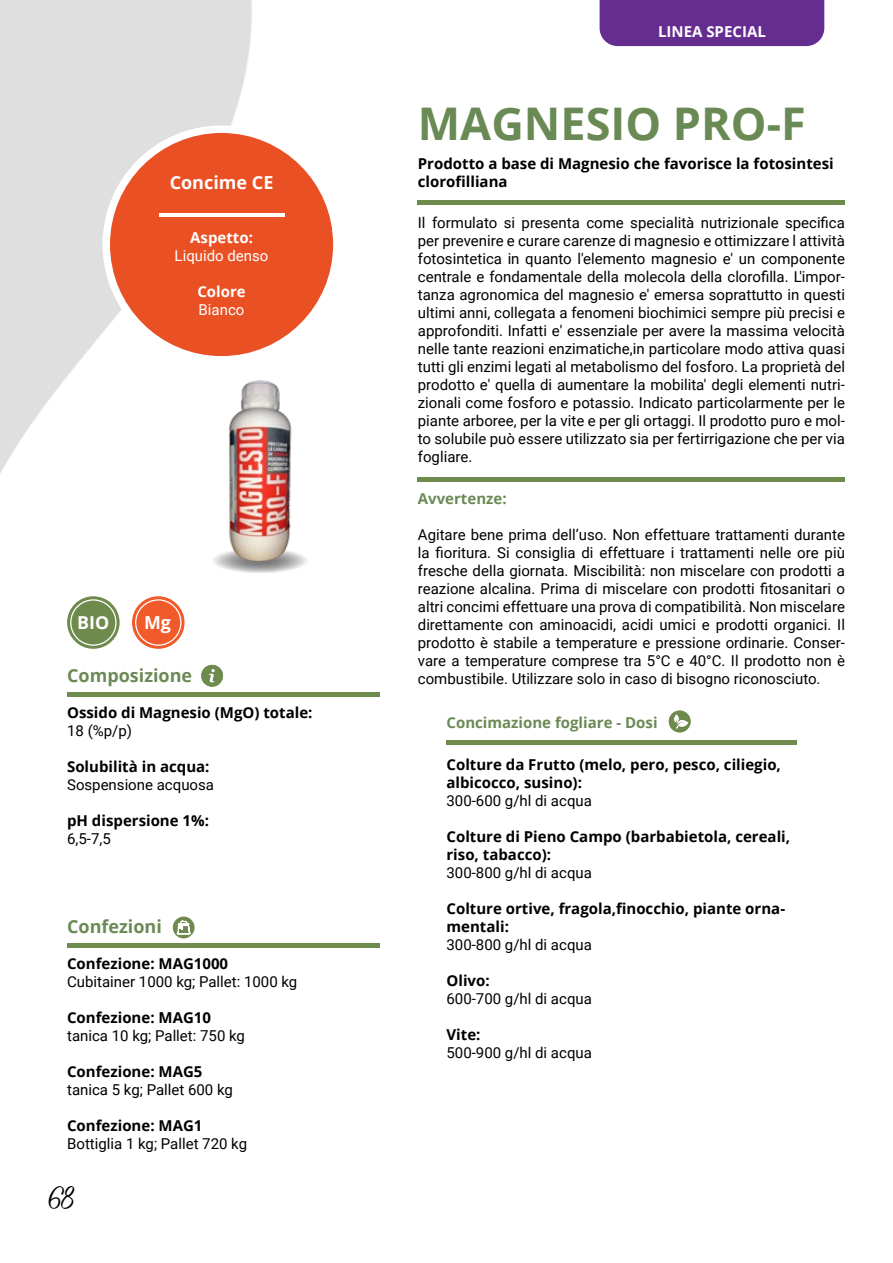
<style>
.page{position:relative;width:893px;height:1263px;background:#fff}
.page>*{position:absolute;margin:0;border:0;box-sizing:border-box;transform-origin:0 0}
.t1{font:700 45px "Open Sans";color:#6a8a55}
.t2{font:27px "Ecosmith Script";color:#000}
.t3{font:700 18px "Open Sans";color:#6a8a55}
.t4{font:700 18px "Open Sans";color:#fff}
.t5{font:700 17.85px "Open Sans";color:#fff}
.t6{font:15px/18px "Roboto";color:#000;text-align:justify}
.t7{font:700 15px/18px "Open Sans";color:#000}
.t8{font:700 15px "Open Sans";color:#6a8a55}
.t9{font:700 15px "Open Sans";color:#fff}
.t10{font:15px "Roboto";color:#fff}
</style>
<div class="page">
<div style="left:600px;top:0;width:224px;height:46px;background:#662d91"></div>
<div style="left:418px;top:200px;width:427px;height:5px;background:#6f8a4d"></div>
<div style="left:418px;top:477px;width:427px;height:5px;background:#6f8a4d"></div>
<svg style="left:201px;top:665px;width:22px;height:22px"></svg>
<div style="left:67px;top:692px;width:313px;height:5px;background:#6f8a4d"></div>
<div style="left:67px;top:943px;width:313px;height:5px;background:#6f8a4d"></div>
<svg style="left:173px;top:916px;width:22px;height:22px"></svg>
<svg style="left:177px;top:920px;width:14px;height:14px"></svg>
<div style="left:446px;top:740px;width:351px;height:5px;background:#6f8a4d"></div>
<svg style="left:669px;top:710px;width:22px;height:22px"></svg>
<svg style="left:67px;top:596px;width:53px;height:53px"></svg>
<svg style="left:70px;top:599px;width:74px;height:47px"></svg>
<div style="left:106px;top:129px;width:231px;height:231px;background:#e95125;border-radius:50%"></div>
<div style="left:102px;top:125px;width:239px;height:239px;border:8px solid #fff;border-radius:50%"></div>
<hr style="left:159px;top:213px;width:125px;height:3px;background:#fff">
<div style="left:132px;top:596px;width:53px;height:53px;background:#f15a2a;border-radius:50%"></div>
<div style="left:135px;top:599px;width:46px;height:47px;border:1px solid #fff;border-radius:50%"></div>
<img style="left:213px;top:380px;width:94px;height:193px">
<p class="t9" style="left:658px;top:21px;width:109px">LINEA SPECIAL</p>
<h1 class="t1" style="left:418px;top:92px;width:390px">MAGNESIO PRO-F</h1>
<p class="t7" style="left:418px;top:154px;width:417px">Prodotto a base di Magnesio che favorisce la fotosintesi clorofilliana</p>
<p class="t6" style="left:418px;top:213px;width:429px">Il formulato si presenta come specialità nutrizionale specifica per prevenire e curare carenze di magnesio e ottimizzare l attività fotosintetica in quanto l'elemento magnesio e' un componente centrale e fondamentale della molecola della clorofilla. L'impor&shy;tanza agronomica del magnesio e' emersa soprattutto in questi ultimi anni, collegata a fenomeni biochimici sempre più precisi e approfonditi. Infatti e' essenziale per avere la massima velocità nelle tante reazioni enzimatiche,in particolare modo attiva quasi tutti gli enzimi legati al metabolismo del fosforo. La proprietà del prodotto e' quella di aumentare la mobilita' degli elementi nutri&shy;zionali come fosforo e potassio. Indicato particolarmente per le piante arboree, per la vite e per gli ortaggi. Il prodotto puro e mol&shy;to solubile può essere utilizzato sia per fertirrigazione che per via fogliare.</p>
<p class="t8" style="left:418px;top:488px;width:90px">Avvertenze:</p>
<p class="t6" style="left:418px;top:525px;width:429px">Agitare bene prima dell’uso. Non effettuare trattamenti durante la fioritura. Si consiglia di effettuare i trattamenti nelle ore più fresche della giornata. Miscibilità: non miscelare con prodotti a reazione alcalina. Prima di miscelare con prodotti fitosanitari o altri concimi effettuare una prova di compatibilità. Non miscelare direttamente con aminoacidi, acidi umici e prodotti organici. Il prodotto è stabile a temperature e pressione ordinarie. Conser&shy;vare a temperature comprese tra 5°C e 40°C. Il prodotto non è</p>
<p class="t4" style="left:170px;top:170px;width:105px">Concime CE</p>
<p class="t9" style="left:190px;top:227px;width:64px">Aspetto:</p>
<p class="t10" style="left:175px;top:245px;width:95px">Liquido denso</p>
<p class="t9" style="left:197px;top:281px;width:50px">Colore</p>
<p class="t10" style="left:199px;top:299px;width:47px">Bianco</p>
<p class="t5" style="left:77px;top:610px;width:34px">BIO</p>
<p class="t5" style="left:144px;top:610px;width:28px">Mg</p>
<p class="t3" style="left:67px;top:663px;width:127px">Composizione</p>
<p class="t6" style="left:418px;top:669px;width:404px">combustibile. Utilizzare solo in caso di bisogno riconosciuto.</p>
<p class="t7" style="left:67px;top:703px;width:247px">Ossido di Magnesio (MgO) totale:</p>
<p class="t6" style="left:67px;top:721px;width:66px">18 (%p/p)</p>
<p class="t7" style="left:67px;top:757px;width:144px">Solubilità in acqua:</p>
<p class="t6" style="left:67px;top:775px;width:148px">Sospensione acquosa</p>
<p class="t7" style="left:67px;top:811px;width:143px">pH dispersione 1%:</p>
<p class="t6" style="left:67px;top:829px;width:45px">6,5-7,5</p>
<p class="t8" style="left:446px;top:711px;width:213px">Concimazione fogliare - Dosi</p>
<p class="t7" style="left:446px;top:755px;width:336px">Colture da Frutto (melo, pero, pesco, ciliegio, albicocco, susino):</p>
<p class="t6" style="left:446px;top:791px;width:147px">300-600 g/hl di acqua</p>
<p class="t7" style="left:446px;top:827px;width:345px">Colture di Pieno Campo (barbabietola, cereali, riso, tabacco):</p>
<p class="t6" style="left:446px;top:863px;width:147px">300-800 g/hl di acqua</p>
<p class="t7" style="left:446px;top:899px;width:340px">Colture ortive, fragola,finocchio, piante orna&shy;mentali:</p>
<p class="t6" style="left:446px;top:935px;width:147px">300-800 g/hl di acqua</p>
<p class="t7" style="left:446px;top:971px;width:45px">Olivo:</p>
<p class="t6" style="left:446px;top:989px;width:147px">600-700 g/hl di acqua</p>
<p class="t7" style="left:446px;top:1025px;width:35px">Vite:</p>
<p class="t6" style="left:446px;top:1043px;width:147px">500-900 g/hl di acqua</p>
<p class="t3" style="left:67px;top:914px;width:96px">Confezioni</p>
<p class="t7" style="left:67px;top:954px;width:163px">Confezione: MAG1000</p>
<p class="t6" style="left:67px;top:972px;width:232px">Cubitainer 1000 kg; Pallet: 1000 kg</p>
<p class="t7" style="left:67px;top:1008px;width:145px">Confezione: MAG10</p>
<p class="t6" style="left:67px;top:1026px;width:179px">tanica 10 kg; Pallet: 750 kg</p>
<p class="t7" style="left:67px;top:1062px;width:137px">Confezione: MAG5</p>
<p class="t6" style="left:67px;top:1080px;width:167px">tanica 5 kg; Pallet 600 kg</p>
<p class="t7" style="left:67px;top:1116px;width:137px">Confezione: MAG1</p>
<p class="t6" style="left:67px;top:1134px;width:182px">Bottiglia 1 kg; Pallet 720 kg</p>
<h2 class="t2" style="left:50px;top:1175px;width:26px">68</h2>
</div>
